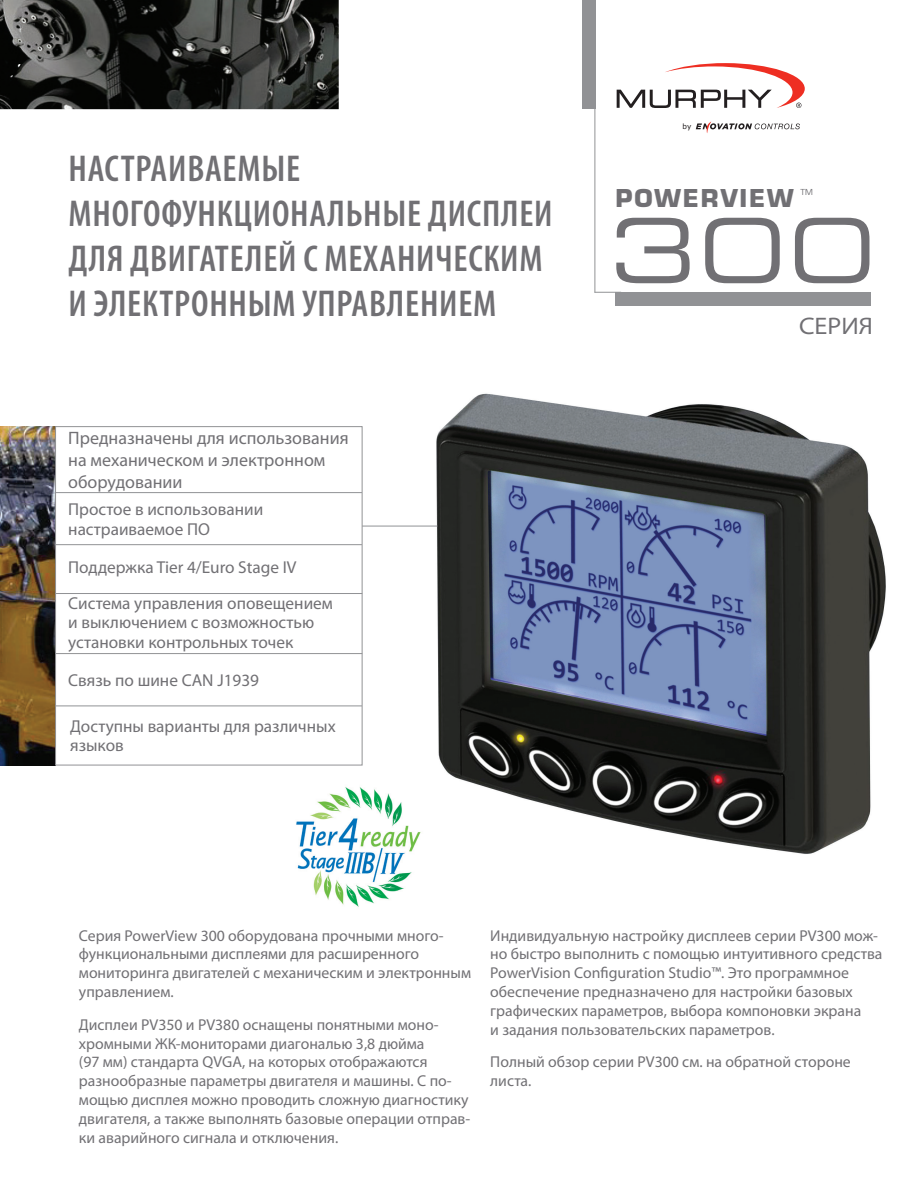
<style>
.page{position:relative;width:919px;height:1189px;background:#fff}
.page>*{position:absolute;margin:0;border:0;box-sizing:border-box;transform-origin:0 0}
.t1{font:88.5px "Eurostile LT Std Ex 2";color:#717074}
.t2{font:600 condensed 37.5px/45px "Myriad Pro";letter-spacing:.02em;color:#717074}
.t3{font:700 24px "Eurostile";letter-spacing:.075em;color:#717074}
.t4{font:semi-expanded 24px "Myriad Pro";color:#717074}
.t5{font:18px/21.6px "Myriad Pro";color:#717074}
.t6{font:17.25px/19.4px "Myriad Pro";color:#717074}
.t7{font:15.75px/18.9px "Myriad Pro";color:#717074}
.t8{font:9px "Eurostile";color:#717074}
.t9{font:7.35px "Verdana";color:#231f20}
</style>
<div class="page">
<div style="left:582px;top:0;width:13px;height:109px;background:#919295"></div>
<img style="left:0;top:0;width:339px;height:109px">
<img style="left:0;top:426px;width:55px;height:339px">
<hr style="left:56px;top:544px;width:306px;height:1px;background:#919295">
<hr style="left:56px;top:593px;width:306px;height:1px;background:#919295">
<hr style="left:56px;top:653px;width:306px;height:1px;background:#919295">
<hr style="left:56px;top:705px;width:306px;height:1px;background:#919295">
<svg style="left:595px;top:292px;width:20px;height:1px"></svg>
<div style="left:55px;top:426px;width:307px;height:339px;border:1px solid #919295"></div>
<hr style="left:56px;top:492px;width:306px;height:1px;background:#919295">
<hr style="left:594px;top:1px;width:1px;height:292px;background:#919295">
<img style="left:414px;top:393px;width:472px;height:461px">
<hr style="left:362px;top:526px;width:75px;height:1px;background:#919295">
<img style="left:296px;top:769px;width:137px;height:138px">
<svg style="left:617px;top:63px;width:188px;height:45px"></svg>
<svg style="left:696px;top:121px;width:104px;height:12px"></svg>
<div style="left:615px;top:292px;width:256px;height:13px;background:#919295"></div>
<h2 class="t2" style="left:69px;top:147px;width:486px">Настраиваемые многофункциональные дисплеи для двигателей с механическим и электронн ым управлением</h2>
<p class="t5" style="left:68px;top:427px;width:282px">Предназначены для использования на механическом и электронном оборудовании</p>
<p class="t6" style="left:68px;top:499px;width:196px">Простое в использовании настраиваемое ПО</p>
<p class="t6" style="left:68px;top:549px;width:266px;line-height:36.2px">Поддержка Tier 4/Euro Stage IV<br>Система управления оповещением</p>
<p class="t6" style="left:68px;top:612px;width:247px">и выключением с возможностью установки контрольных точек</p>
<p class="t6" style="left:68px;top:670px;width:192px">Связь по шине CAN J1939</p>
<p class="t6" style="left:70px;top:716px;width:267px">Доступны варианты для различных языков</p>
<p class="t9" style="left:683px;top:122px;width:11px">by</p>
<p class="t8" style="left:800px;top:188px;width:14px">TM</p>
<h3 class="t3" style="left:615px;top:184px;width:180px">POWERVIEW</h3>
<h1 class="t1" style="left:610px;top:190px;width:266px">300</h1>
<h3 class="t4" style="left:799px;top:312px;width:75px">СЕРИЯ</h3>
<p class="t7" style="left:79px;top:925px;width:394px">Серия PowerView 300 оборудована прочными много&shy;функциональными дисплеями для расширенного мониторинга двигателей с механическим и электронным управлением.</p>
<p class="t7" style="left:79px;top:1014px;width:393px">Дисплеи PV350 и PV380 оснащены понятными моно&shy;хромными ЖК-мониторами диагональю 3,8 дюйма<br>(97 мм) стандарта QVGA, на которых отображаются разнообразные параметры двигателя и машины. С по&shy;мощью дисплея можно проводить сложную диагностику двигателя, а также выполнять базовые операции отправ&shy;ки аварийного сигнала и отключения.</p>
<p class="t7" style="left:490px;top:925px;width:394px">Индивидуальную настройку дисплеев серии PV300 мож&shy;но быстро выполнить с помощью интуитивного средства PowerVision Configuration Studio™. Это программное обеспечение предназначено для настройки базовых графических параметров, выбора компоновки экрана<br>и задания пользовательских параметров.</p>
<p class="t7" style="left:490px;top:1052px;width:362px">Полный обзор серии PV300 см. на обратной стороне листа.</p>
</div>
